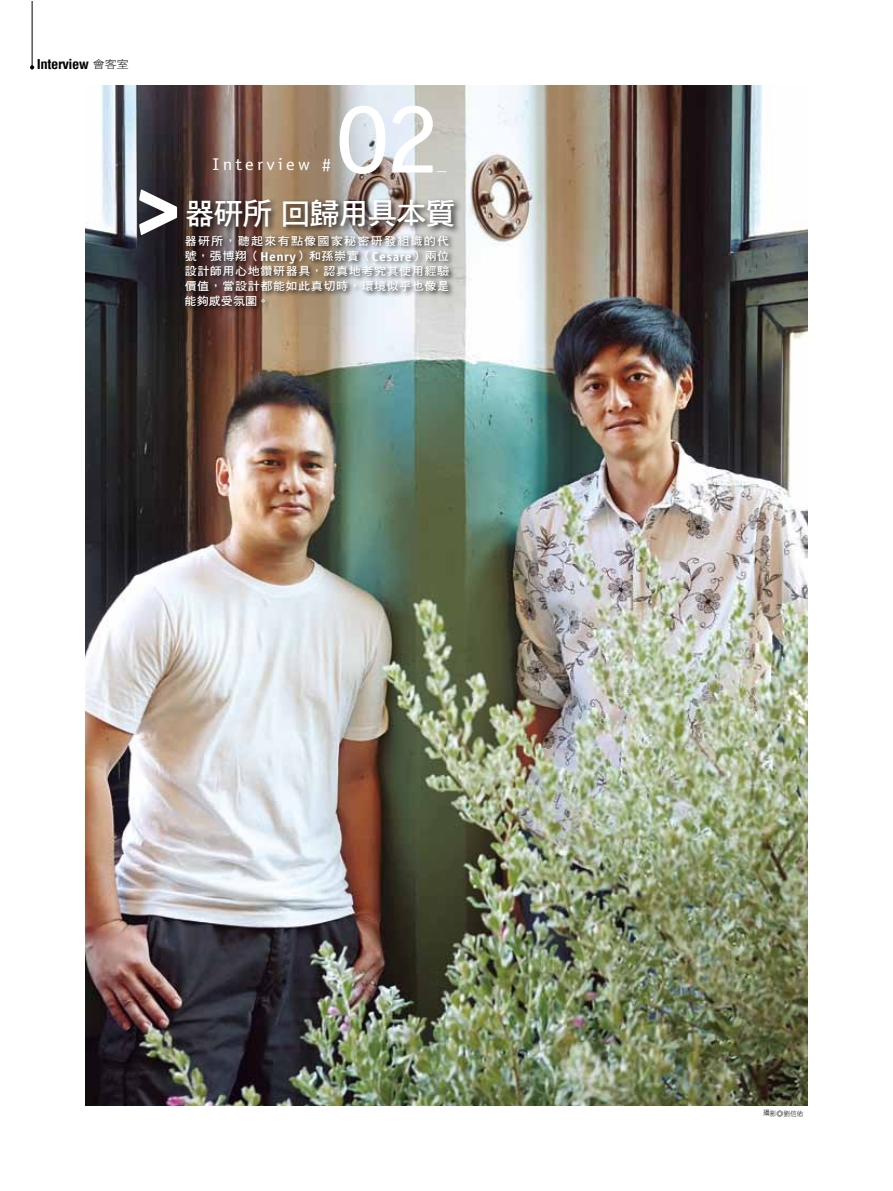
<style>
.page{position:relative;width:893px;height:1191px;background:#fff}
.page>*{position:absolute;margin:0;border:0;box-sizing:border-box;transform-origin:0 0}
.t1{font:101.7px "Officina Sans";color:#fff;scale:1.1 1}
.t2{font:30px "DF Hei Std W7";letter-spacing:-.035em;color:#fff}
.t3{font:16.95px "Officina Sans";letter-spacing:.175em;color:#fff;scale:1.1 1}
.t4{font:700 condensed 13.2px "Helvetica";letter-spacing:-.03em;color:#000;scale:1.11 1}
.t5{font:11.55px/15px "DF Hei Std W7";letter-spacing:.04em;color:#fff;text-align:justify;scale:1.06 1}
.t6{font:6.75px "DF Li Hei Std W3";color:#000}
.s1{font-family:"DF Li Hei Std W3";font-weight:400;font-stretch:normal;font-size:10.8px}
.s2{font-family:"Officina Sans";font-weight:700;font-size:12.9px}
</style>
<div class="page">
<img style="left:85px;top:85px;width:723px;height:1021px">
<div style="left:183px;top:234px;width:272px;height:78px;background:#000;opacity:.75"></div>
<div style="left:184px;top:197px;width:279px;height:38px;background:#000;opacity:.75"></div>
<svg style="left:139px;top:189px;width:38px;height:46px"></svg>
<hr style="left:32px;top:1px;width:1px;height:66px;background:#000">
<svg style="left:30px;top:65px;width:4px;height:5px"></svg>
<p class="t4" style="left:37px;top:56px;width:84px">Interview <span class="s1">會客室</span></p>
<h3 class="t3" style="left:213px;top:155px;width:109px">Interview #</h3>
<h1 class="t1" style="left:335px;top:79px;width:98px">02</h1>
<h3 class="t3" style="left:437px;top:155px;width:10px">_</h3>
<h2 class="t2" style="left:185px;top:197px;width:272px">器研所回歸用具本質</h2>
<p class="t5" style="left:185px;top:233px;width:251px">器研所，聽起來有點像國家秘密研發組織的代號，張博翔（<span class="s2">Henry</span>）和孫崇實（<span class="s2">Cesare</span>）兩位設計師用心地鑽研器具，認真地考究其使用經驗價值，當設計都能如此真切時，環境似乎也像是能夠感受氛圍。</p>
<p class="t6" style="left:763px;top:1109px;width:42px;rotate:1deg">攝影◎劉信佑</p>
</div>
